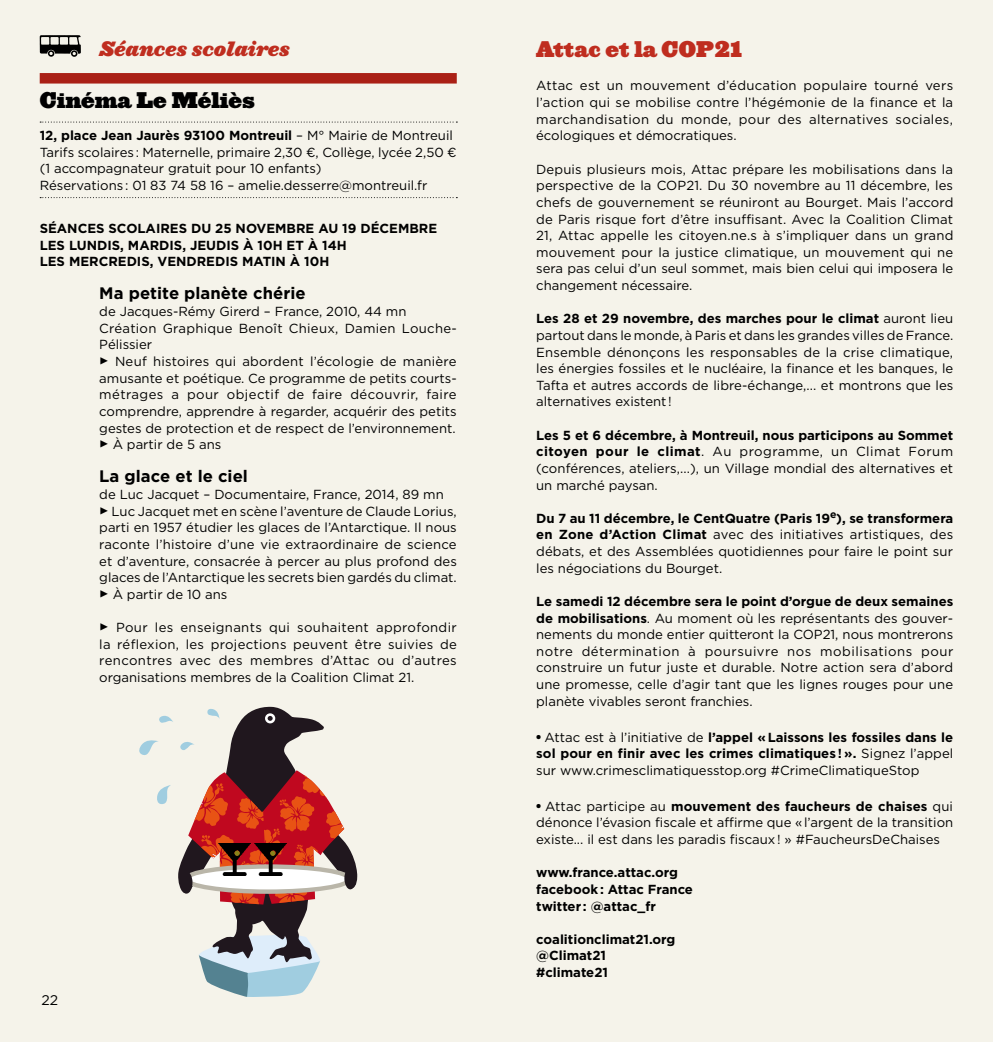
<style>
.page{position:relative;width:993px;height:1042px;background:#fff}
.page>*{position:absolute;margin:0;border:0;box-sizing:border-box;transform-origin:0 0}
.t1{font:21px "Ziggurat HTF Black";color:#bf2d1f}
.t2{font:21px "Ziggurat HTF Black";color:#000}
.t3{font:19.25px "Ziggurat HTF Black Italic";color:#bf2d1f}
.t4{font:700 16.62px "Gotham";letter-spacing:.005em;color:#000}
.t5{font:14px "Gotham";color:#000}
.t6{font:13.12px/16.6px "Gotham";color:#000;text-align:justify}
.t7{font:700 13.12px/16.6px "Gotham";color:#000}
.s1{font-weight:700}
.s2{font-family:"Knockout HTF71 Full Middlewt";font-size:21px}
</style>
<div class="page">
<div style="left:0;top:0;width:496px;height:1042px;background:#f5f3ea"></div>
<div style="left:496px;top:0;width:496px;height:1042px;background:#f5f3ea"></div>
<div style="left:40px;top:73px;width:416px;height:11px;background:#aa2016"></div>
<svg style="left:40px;top:122px;width:417px;height:1px"></svg>
<svg style="left:40px;top:197px;width:417px;height:1px"></svg>
<svg style="left:40px;top:35px;width:41px;height:22px"></svg>
<svg style="left:200px;top:962px;width:120px;height:35px"></svg>
<svg style="left:178px;top:706px;width:179px;height:256px"></svg>
<svg style="left:179px;top:741px;width:15px;height:11px"></svg>
<svg style="left:207px;top:708px;width:12px;height:11px"></svg>
<svg style="left:159px;top:715px;width:14px;height:8px"></svg>
<svg style="left:139px;top:740px;width:19px;height:15px"></svg>
<svg style="left:157px;top:785px;width:14px;height:19px"></svg>
<div style="left:265px;top:713px;width:10px;height:10px;border:3px solid #fff;border-radius:50%"></div>
<div style="left:181px;top:871px;width:11px;height:22px;background:#20171e;border-radius:50%"></div>
<div style="left:344px;top:867px;width:12px;height:22px;background:#20171e;border-radius:50%"></div>
<svg style="left:188px;top:770px;width:156px;height:134px"></svg>
<h2 class="t3" style="left:99px;top:36px;width:192px">Séances scolaires</h2>
<h1 class="t2" style="left:40px;top:87px;width:216px">Cinéma Le Méliès</h1>
<p class="t6" style="left:40px;top:127px;width:418px;text-align:left"><span class="s1">12, place Jean Jaurès 93100 Montreuil</span> – M° Mairie de Montreuil Tarifs scolaires : Maternelle, primaire 2,30 €, Collège, lycée 2,50 € (1 accompagnateur gratuit pour 10 enfants)<br>Réservations : 01 83 74 58 16 – amelie.desserre@montreuil.fr</p>
<p class="t7" style="left:40px;top:220px;width:399px">SÉANCES SCOLAIRES DU 25 NOVEMBRE AU 19 DÉCEMBRE<br>LES LUNDIS, MARDIS, JEUDIS À 10H ET À 14H<br>LES MERCREDIS, VENDREDIS MATIN À 10H</p>
<p class="t4" style="left:99px;top:282px;width:208px">Ma petite planète chérie</p>
<p class="t6" style="left:99px;top:303px;width:359px;text-align:left">de Jacques-Rémy Girerd – France, 2010, 44 mn Création Graphique Benoît Chieux, Damien Louche-Pélissier<br><span class="s2">≥</span> Neuf histoires qui abordent l’écologie de manière amusante et poétique. Ce programme de petits courts&shy;métrages a pour objectif de faire découvrir, faire comprendre, apprendre à regarder, acquérir des petits gestes de protection et de respect de l’environnement. <span class="s2">≥</span> À partir de 5 ans</p>
<p class="t4" style="left:99px;top:465px;width:150px">La glace et le ciel</p>
<p class="t6" style="left:99px;top:486px;width:359px;text-align:left">de Luc Jacquet – Documentaire, France, 2014, 89 mn<br><span class="s2">≥</span> Luc Jacquet met en scène l’aventure de Claude Lorius, parti en 1957 étudier les glaces de l’Antarctique. Il nous raconte l’histoire d’une vie extraordinaire de science et d’aventure, consacrée à percer au plus profond des glaces de l’Antarctique les secrets bien gardés du climat. <span class="s2">≥</span> À partir de 10 ans</p>
<p class="t6" style="left:99px;top:619px;width:359px"><span class="s2">≥</span> Pour les enseignants qui souhaitent approfondir la réflexion, les projections peuvent être suivies de rencontres avec des membres d’Attac ou d’autres organisations membres de la Coalition Climat 21.</p>
<p class="t5" style="left:41px;top:991px;width:18px">22</p>
<h1 class="t1" style="left:536px;top:36px;width:207px">Attac et la COP21</h1>
<p class="t6" style="left:536px;top:77px;width:418px">Attac est un mouvement d’éducation populaire tourné vers l’action qui se mobilise contre l’hégémonie de la finance et la marchandisation du monde, pour des alternatives sociales, écologiques et démocratiques.</p>
<p class="t6" style="left:536px;top:160px;width:418px">Depuis plusieurs mois, Attac prépare les mobilisations dans la perspective de la COP21. Du 30 novembre au 11 décembre, les chefs de gouvernement se réuniront au Bourget. Mais l’accord de Paris risque fort d’être insuffisant. Avec la Coalition Climat 21, Attac appelle les citoyen.ne.s à s’impliquer dans un grand mouvement pour la justice climatique, un mouvement qui ne sera pas celui d’un seul sommet, mais bien celui qui imposera le changement nécessaire.</p>
<p class="t6" style="left:536px;top:310px;width:418px"><span class="s1">Les 28 et 29 novembre, des marches pour le climat</span> auront lieu partout dans le monde, à Paris et dans les grandes villes de France.<br>Ensemble dénonçons les responsables de la crise climatique, les énergies fossiles et le nucléaire, la finance et les banques, le Tafta et autres accords de libre-échange,... et montrons que les alternatives existent !</p>
<p class="t6" style="left:536px;top:426px;width:418px"><span class="s1">Les 5 et 6 décembre, à Montreuil, nous participons au Sommet citoyen pour le climat</span>. Au programme, un Climat Forum (conférences, ateliers,...), un Village mondial des alternatives et un marché paysan.</p>
<p class="t6" style="left:536px;top:509px;width:418px"><span class="s1">Du 7 au 11 décembre, le CentQuatre (Paris 19</span><sup>e</sup><span class="s1">), se transformera en Zone d’Action Climat</span> avec des initiatives artistiques, des débats, et des Assemblées quotidiennes pour faire le point sur les négociations du Bourget.</p>
<p class="t6" style="left:536px;top:593px;width:418px"><span class="s1">Le samedi 12 décembre sera le point d’orgue de deux semaines de mobilisations</span>. Au moment où les représentants des gouver&shy;nements du monde entier quitteront la COP21, nous montrerons notre détermination à poursuivre nos mobilisations pour construire un futur juste et durable. Notre action sera d’abord une promesse, celle d’agir tant que les lignes rouges pour une planète vivables seront franchies.</p>
<p class="t6" style="left:536px;top:728px;width:418px;text-indent:8px">Attac est à l’initiative de <span class="s1">l’appel « Laissons les fossiles dans le sol pour en finir avec les crimes climatiques ! ».</span> Signez l’appel sur www.crimesclimatiquesstop.org #CrimeClimatiqueStop</p>
<p class="t6" style="left:536px;top:797px;width:418px;text-indent:9px">Attac participe au <span class="s1">mouvement des faucheurs de chaises</span> qui dénonce l’évasion fiscale et affirme que « l’argent de la transition existe... il est dans les paradis fiscaux ! » #FaucheursDeChaises</p>
<p class="t7" style="left:536px;top:864px;width:158px">www.france.attac.org facebook : Attac France twitter : @attac_fr</p>
<p class="t7" style="left:536px;top:931px;width:141px">coalitionclimat21.org @Climat21 #climate21</p>
</div>
